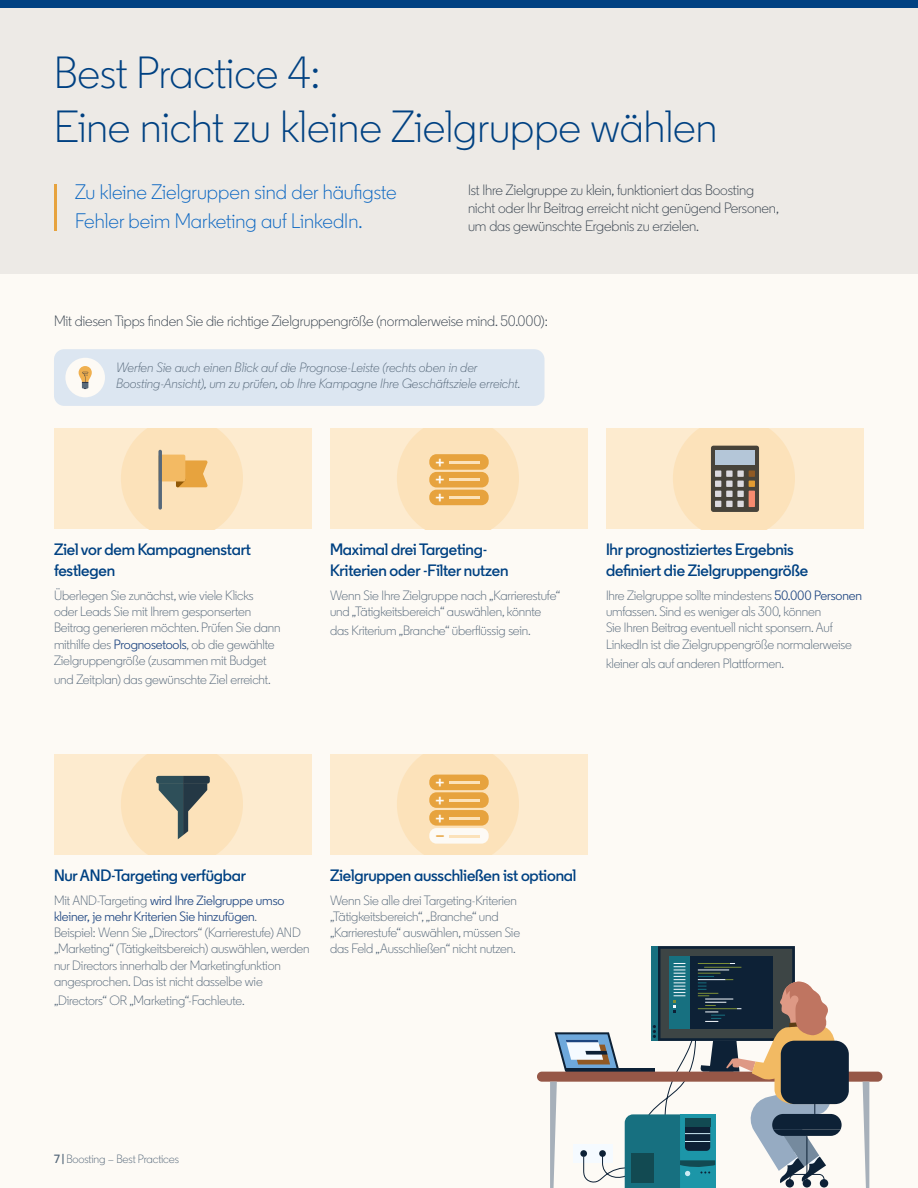
<style>
.page{position:relative;width:918px;height:1188px;background:#fdfaf5}
.page>*{position:absolute;margin:0;border:0;box-sizing:border-box;transform-origin:0 0}
.t1{font:300 45px/54px "Community";color:#004182}
.t2{font:300 21px/28.8px "Community";color:#0a66c2}
.t3{font:600 18px/17.7px "Community";color:#fdfaf5;text-align:justify}
.t4{font:600 18px "Community";color:#e7a33e}
.t5{font:600 16.5px/21.6px "Community";letter-spacing:-.01em;color:#004182}
.t6{font:300 15px/18px "Community";letter-spacing:-.01em;color:#38434f}
.t7{font:300 13.5px/16.2px "Community";letter-spacing:-.01em;color:#56687a}
.t8{font:italic 300 13.5px/16.2px "Community";color:#56687a}
.t9{font:300 12px "Community";letter-spacing:-.01em;color:#56687a}
.s1{font-weight:400;color:#1c4480}
.s2{font-weight:600}
</style>
<div class="page">
<div style="left:54px;top:349px;width:491px;height:57px;background:#dce6f1;border-radius:10px"></div>
<div style="left:0;top:0;width:918px;height:274px;background:#edeae6"></div>
<div style="left:0;top:0;width:918px;height:7px;background:#004182"></div>
<div style="left:330px;top:428px;width:258px;height:101px;background:#fdebcf"></div>
<svg style="left:397px;top:428px;width:122px;height:101px"></svg>
<div style="left:330px;top:754px;width:258px;height:101px;background:#fdebcf"></div>
<svg style="left:397px;top:754px;width:122px;height:101px"></svg>
<div style="left:54px;top:754px;width:258px;height:101px;background:#fdebcf"></div>
<div style="left:606px;top:428px;width:258px;height:101px;background:#fdebcf"></div>
<div style="left:54px;top:428px;width:258px;height:101px;background:#fdebcf"></div>
<hr style="left:54px;top:184px;width:3px;height:47px;background:#e7a33e">
<div style="left:65px;top:358px;width:40px;height:39px;background:#fdfaf5;border-radius:50%"></div>
<svg style="left:79px;top:366px;width:13px;height:23px"></svg>
<div style="left:537px;top:1072px;width:345px;height:10px;background:#965747;border-radius:5px"></div>
<svg style="left:863px;top:1082px;width:6px;height:106px"></svg>
<div style="left:781px;top:1041px;width:68px;height:63px;background:#0d2136;border-radius:14px"></div>
<svg style="left:550px;top:946px;width:292px;height:242px"></svg>
<div style="left:791px;top:995px;width:8px;height:8px;background:#de9985;border-radius:50%"></div>
<svg style="left:121px;top:428px;width:122px;height:101px;background:#fadfb6"></svg>
<div style="left:158px;top:455px;width:27px;height:26px;background:#f3ba63;border-radius:2px"></div>
<svg style="left:158px;top:450px;width:4px;height:60px"></svg>
<div style="left:429px;top:454px;width:60px;height:16px;background:#e7a33e;border-radius:7px"></div>
<div style="left:429px;top:472px;width:60px;height:15px;background:#e7a33e;border-radius:7px"></div>
<div style="left:429px;top:490px;width:60px;height:15px;background:#e7a33e;border-radius:7px"></div>
<hr style="left:450px;top:461px;width:30px;height:2px;background:#fce2ba">
<hr style="left:450px;top:479px;width:30px;height:2px;background:#fce2ba">
<hr style="left:450px;top:497px;width:30px;height:2px;background:#fce2ba">
<svg style="left:673px;top:428px;width:122px;height:101px;background:#dac7a9"></svg>
<div style="left:726px;top:501px;width:7px;height:6px;background:#dbd9de"></div>
<div style="left:737px;top:501px;width:7px;height:6px;background:#dbd9de"></div>
<svg style="left:121px;top:754px;width:122px;height:101px;background:#e0ceae"></svg>
<div style="left:429px;top:775px;width:60px;height:15px;background:#e7a33e;border-radius:7px"></div>
<div style="left:429px;top:792px;width:60px;height:16px;background:#e7a33e;border-radius:7px"></div>
<div style="left:429px;top:810px;width:60px;height:16px;background:#e7a33e;border-radius:7px"></div>
<hr style="left:450px;top:782px;width:30px;height:2px;background:#fce2ba">
<hr style="left:450px;top:799px;width:30px;height:2px;background:#fce2ba">
<hr style="left:450px;top:817px;width:30px;height:2px;background:#fce2ba">
<div style="left:429px;top:828px;width:60px;height:16px;background:#fdfaf5;border-radius:7px"></div>
<hr style="left:450px;top:835px;width:30px;height:2px;background:#fce2ba">
<h1 class="t1" style="left:54px;top:46px;width:665px">Best Practice 4:<br>Eine nicht zu kleine Zielgruppe wählen</h1>
<h2 class="t2" style="left:75px;top:178px;width:323px">Zu kleine Zielgruppen sind der häufigste<br>Fehler beim Marketing auf LinkedIn.</h2>
<p class="t6" style="left:468px;top:181px;width:312px">Ist Ihre Zielgruppe zu klein, funktioniert das Boosting nicht oder Ihr Beitrag erreicht nicht genügend Personen, um das gewünschte Ergebnis zu erzielen.</p>
<p class="t6" style="left:54px;top:312px;width:495px">Mit diesen Tipps finden Sie die richtige Zielgruppengröße (normalerweise mind. 50.000):</p>
<p class="t8" style="left:116px;top:360px;width:406px">Werfen Sie auch einen Blick auf die Prognose-Leiste (rechts oben in der<br>Boosting-Ansicht), um zu prüfen, ob Ihre Kampagne Ihre Geschäftsziele erreicht.</p>
<p class="t5" style="left:54px;top:538px;width:198px">Ziel vor dem Kampagnenstart festlegen</p>
<p class="t7" style="left:54px;top:587px;width:228px">Überlegen Sie zunächst, wie viele Klicks oder Leads Sie mit Ihrem gesponserten Beitrag generieren möchten. Prüfen Sie dann mithilfe des <span class="s1">Prognosetools</span>, ob die gewählte Zielgruppengröße (zusammen mit Budget</p>
<p class="t7" style="left:54px;top:671px;width:218px">und Zeitplan) das gewünschte Ziel erreicht.</p>
<h3 class="t3" style="left:436px;top:454px;width:10px">+ + +</h3>
<p class="t5" style="left:330px;top:538px;width:180px">Maximal drei Targeting-<br>Kriterien oder -Filter nutzen</p>
<p class="t7" style="left:330px;top:587px;width:232px">Wenn Sie Ihre Zielgruppe nach „Karrierestufe“ und „Tätigkeitsbereich“ auswählen, könnte</p>
<p class="t7" style="left:330px;top:623px;width:202px">das Kriterium „Branche“ überflüssig sein.</p>
<p class="t5" style="left:606px;top:538px;width:204px">Ihr prognostiziertes Ergebnis definiert die Zielgruppengröße</p>
<p class="t7" style="left:606px;top:587px;width:258px">Ihre Zielgruppe sollte mindestens <span class="s1">50.000 Personen </span>umfassen. Sind es weniger als 300, können<br>Sie Ihren Beitrag eventuell nicht sponsern. Auf LinkedIn ist die Zielgruppengröße normalerweise</p>
<p class="t7" style="left:606px;top:655px;width:180px">kleiner als auf anderen Plattformen.</p>
<p class="t5" style="left:54px;top:864px;width:194px">Nur AND-Targeting verfügbar</p>
<p class="t7" style="left:54px;top:892px;width:257px">Mit AND-Targeting <span class="s1">wird Ihre Zielgruppe umso kleiner, je mehr Kriterien Sie hinzufügen</span>.<br>Beispiel: Wenn Sie „Directors“ (Karrierestufe) AND „Marketing“ (Tätigkeitsbereich) auswählen, werden nur Directors innerhalb der Marketingfunktion angesprochen. Das ist nicht dasselbe wie</p>
<p class="t7" style="left:54px;top:992px;width:192px">„Directors“ OR „Marketing“-Fachleute.</p>
<h3 class="t3" style="left:436px;top:774px;width:10px">+ + +</h3>
<h3 class="t4" style="left:436px;top:824px;width:11px">–</h3>
<p class="t5" style="left:330px;top:864px;width:248px">Zielgruppen ausschließen ist optional</p>
<p class="t7" style="left:330px;top:892px;width:192px">Wenn Sie alle drei Targeting-Kriterien „Tätigkeitsbereich“, „Branche“ und „Karrierestufe“ auswählen, müssen Sie das Feld „Ausschließen“ nicht nutzen.</p>
<p class="t9" style="left:54px;top:1152px;width:127px"><span class="s2">7 |</span> Boosting – Best Practices</p>
</div>
